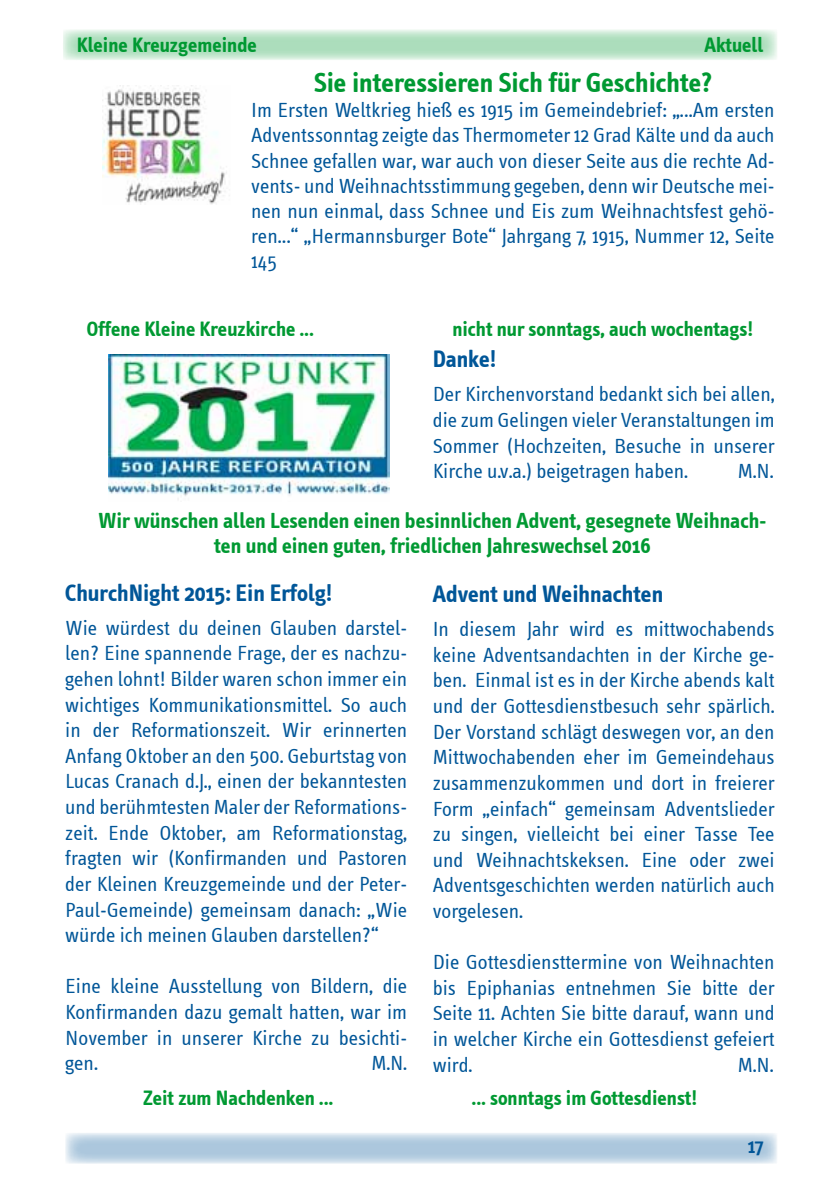
<style>
.page{position:relative;width:840px;height:1191px;background:#fff}
.page>*{position:absolute;margin:0;border:0;box-sizing:border-box;transform-origin:0 0}
.t1{font:700 28px "Info Text";color:#009932}
.t2{font:700 24px "Info Text";color:#005698}
.t3{font:700 22px/25.6px "Info Text";color:#009932;text-align:center}
.t4{font:21px/25.6px "Info Text Normal";color:#005698;text-align:justify}
.t5{font:700 21px "Info Text";color:#009932}
.t6{font:600 21px "Info Text";color:#005698}
</style>
<div class="page">
<svg style="left:63px;top:30px;width:714px;height:30px;background:#bde4c9"></svg>
<svg style="left:65px;top:1133px;width:712px;height:30px;background:#bbd1e3"></svg>
<img style="left:102px;top:88px;width:125px;height:116px">
<img style="left:108px;top:355px;width:281px;height:145px">
<p class="t5" style="left:77px;top:33px;width:181px">Kleine Kreuzgemeinde</p>
<p class="t5" style="left:704px;top:33px;width:60px">Aktuell</p>
<h1 class="t1" style="left:314px;top:67px;width:399px">Sie interessieren Sich für Geschichte?</h1>
<p class="t4" style="left:251px;top:98px;width:525px">Im Ersten Weltkrieg hieß es 1915 im Gemeindebrief: „...Am ersten Adventssonntag zeigte das Thermometer 12 Grad Kälte und da auch Schnee gefallen war, war auch von dieser Seite aus die rechte Ad&shy;vents- und Weihnachtsstimmung gegeben, denn wir Deutsche mei&shy;nen nun einmal, dass Schnee und Eis zum Weihnachtsfest gehö&shy;ren...“ „Hermannsburger Bote“ Jahrgang 7, 1915, Nummer 12, Seite 145</p>
<p class="t5" style="left:87px;top:317px;width:228px">Offene Kleine Kreuzkirche ...</p>
<p class="t5" style="left:452px;top:317px;width:302px">nicht nur sonntags, auch wochentags!</p>
<p class="t2" style="left:432px;top:345px;width:65px">Danke!</p>
<p class="t4" style="left:432px;top:382px;width:343px">Der Kirchenvorstand bedankt sich bei allen, die zum Gelingen vieler Veranstaltungen im Sommer (Hochzeiten, Besuche in unserer Kirche u.v.a.) beigetragen haben.</p>
<p class="t4" style="left:737px;top:458px;width:37px">M.N.</p>
<p class="t3" style="left:98px;top:507px;width:669px">Wir wünschen allen Lesenden einen besinnlichen Advent, gesegnete Weihnach&shy;ten und einen guten, friedlichen Jahreswechsel 2016</p>
<p class="t2" style="left:65px;top:579px;width:269px">ChurchNight 2015: Ein Erfolg!</p>
<p class="t4" style="left:65px;top:615px;width:343px">Wie würdest du deinen Glauben darstel&shy;len? Eine spannende Frage, der es nachzu&shy;gehen lohnt! Bilder waren schon immer ein wichtiges Kommunikationsmittel. So auch in der Reformationszeit. Wir erinnerten Anfang Oktober an den 500. Geburtstag von Lucas Cranach d.J., einen der bekanntesten und berühmtesten Maler der Reformations&shy;zeit. Ende Oktober, am Reformationstag, fragten wir (Konfirmanden und Pastoren der Kleinen Kreuzgemeinde und der Peter-Paul-Gemeinde) gemeinsam danach: „Wie würde ich meinen Glauben darstellen?“</p>
<p class="t4" style="left:65px;top:973px;width:343px">Eine kleine Ausstellung von Bildern, die Konfirmanden dazu gemalt hatten, war im November in unserer Kirche zu besichti&shy;gen.</p>
<p class="t4" style="left:371px;top:1050px;width:37px">M.N.</p>
<p class="t2" style="left:432px;top:580px;width:232px">Advent und Weihnachten</p>
<p class="t4" style="left:432px;top:616px;width:343px">In diesem Jahr wird es mittwochabends keine Adventsandachten in der Kirche ge&shy;ben. Einmal ist es in der Kirche abends kalt und der Gottesdienstbesuch sehr spärlich.<br>Der Vorstand schlägt deswegen vor, an den Mittwochabenden eher im Gemeindehaus zusammenzukommen und dort in freierer Form „einfach“ gemeinsam Adventslieder zu singen, vielleicht bei einer Tasse Tee und Weihnachtskeksen. Eine oder zwei Adventsgeschichten werden natürlich auch vorgelesen.</p>
<p class="t4" style="left:432px;top:949px;width:343px">Die Gottesdiensttermine von Weihnachten bis Epiphanias entnehmen Sie bitte der Seite 11. Achten Sie bitte darauf, wann und in welcher Kirche ein Gottesdienst gefeiert wird.</p>
<p class="t4" style="left:737px;top:1052px;width:37px">M.N.</p>
<p class="t5" style="left:143px;top:1086px;width:192px">Zeit zum Nachdenken ...</p>
<p class="t5" style="left:471px;top:1086px;width:227px">... sonntags im Gottesdienst!</p>
<p class="t6" style="left:747px;top:1133px;width:17px">17</p>
</div>
